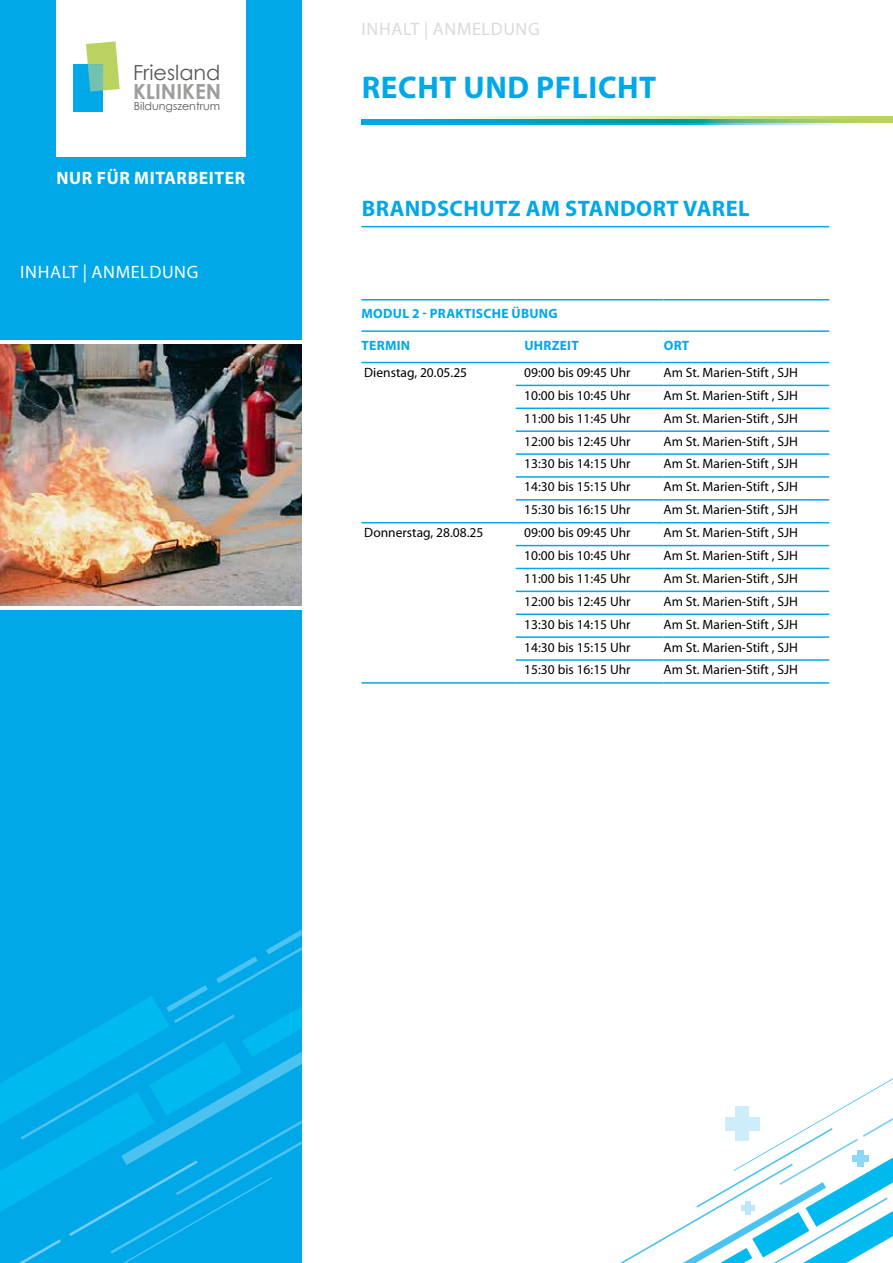
<style>
.page{position:relative;width:893px;height:1263px;background:#fff}
.page>*{position:absolute;margin:0;border:0;box-sizing:border-box;transform-origin:0 0}
.t1{font:700 31.5px "Myriad Pro";letter-spacing:.02em;color:#00a8e7}
.t2{font:700 22.5px "Myriad Pro";letter-spacing:.02em;color:#00a8e7}
.t3{font:20.85px "Century Gothic";color:#575756}
.t4{font:700 20.85px "Century Gothic";color:#9d9d9c}
.t5{font:700 18px "Myriad Pro";letter-spacing:.035em;color:#fff}
.t6{font:18px "Myriad Pro";letter-spacing:.035em;color:#dadada}
.t7{font:18px "Myriad Pro";letter-spacing:.035em;color:#fff}
.t8{font:13.5px "Myriad Pro";color:#000}
.t9{font:700 13.5px "Myriad Pro";letter-spacing:.02em;color:#00a8e7}
.t10{font:11.1px "Century Gothic";color:#575756}
</style>
<div class="page">
<div style="left:0;top:0;width:302px;height:1263px;background:#00a8e7"></div>
<svg style="left:0;top:929px;width:302px;height:334px"></svg>
<div style="left:56px;top:0;width:190px;height:156px;background:#fff"></div>
<div style="left:74px;top:64px;width:29px;height:48px;background:#00a8e7"></div>
<svg style="left:86px;top:41px;width:34px;height:51px"></svg>
<svg style="left:620px;top:1078px;width:273px;height:185px"></svg>
<hr style="left:361px;top:299px;width:155px;height:1px;background:#00a8e7">
<hr style="left:516px;top:299px;width:148px;height:1px;background:#00a8e7">
<hr style="left:664px;top:299px;width:165px;height:1px;background:#00a8e7">
<hr style="left:361px;top:330px;width:155px;height:2px;background:#00a8e7">
<hr style="left:664px;top:330px;width:165px;height:2px;background:#00a8e7">
<hr style="left:516px;top:330px;width:148px;height:2px;background:#00a8e7">
<hr style="left:361px;top:362px;width:155px;height:1px;background:#00a8e7">
<hr style="left:664px;top:362px;width:165px;height:1px;background:#00a8e7">
<hr style="left:361px;top:522px;width:155px;height:1px;background:#00a8e7">
<hr style="left:664px;top:522px;width:165px;height:1px;background:#00a8e7">
<hr style="left:516px;top:362px;width:148px;height:1px;background:#00a8e7">
<hr style="left:516px;top:522px;width:148px;height:1px;background:#00a8e7">
<hr style="left:664px;top:385px;width:165px;height:1px;background:#00a8e7">
<hr style="left:664px;top:407px;width:165px;height:2px;background:#00a8e7">
<hr style="left:664px;top:430px;width:165px;height:2px;background:#00a8e7">
<hr style="left:664px;top:453px;width:165px;height:2px;background:#00a8e7">
<hr style="left:664px;top:476px;width:165px;height:2px;background:#00a8e7">
<hr style="left:664px;top:499px;width:165px;height:2px;background:#00a8e7">
<hr style="left:664px;top:545px;width:165px;height:1px;background:#00a8e7">
<hr style="left:664px;top:568px;width:165px;height:1px;background:#00a8e7">
<hr style="left:664px;top:591px;width:165px;height:1px;background:#00a8e7">
<hr style="left:664px;top:613px;width:165px;height:2px;background:#00a8e7">
<hr style="left:664px;top:636px;width:165px;height:2px;background:#00a8e7">
<hr style="left:664px;top:659px;width:165px;height:2px;background:#00a8e7">
<hr style="left:361px;top:682px;width:155px;height:2px;background:#00a8e7">
<hr style="left:664px;top:682px;width:165px;height:2px;background:#00a8e7">
<hr style="left:516px;top:385px;width:148px;height:1px;background:#00a8e7">
<hr style="left:516px;top:407px;width:148px;height:2px;background:#00a8e7">
<hr style="left:516px;top:430px;width:148px;height:2px;background:#00a8e7">
<hr style="left:516px;top:453px;width:148px;height:2px;background:#00a8e7">
<hr style="left:516px;top:476px;width:148px;height:2px;background:#00a8e7">
<hr style="left:516px;top:499px;width:148px;height:2px;background:#00a8e7">
<hr style="left:516px;top:545px;width:148px;height:1px;background:#00a8e7">
<hr style="left:516px;top:568px;width:148px;height:1px;background:#00a8e7">
<hr style="left:516px;top:591px;width:148px;height:1px;background:#00a8e7">
<hr style="left:516px;top:613px;width:148px;height:2px;background:#00a8e7">
<hr style="left:516px;top:636px;width:148px;height:2px;background:#00a8e7">
<hr style="left:516px;top:659px;width:148px;height:2px;background:#00a8e7">
<hr style="left:516px;top:682px;width:148px;height:2px;background:#00a8e7">
<hr style="left:361px;top:226px;width:468px;height:1px;background:#00a8e7">
<svg style="left:361px;top:119px;width:532px;height:5px"></svg>
<svg style="left:426px;top:116px;width:467px;height:6px"></svg>
<div style="left:0;top:340px;width:306px;height:270px;background:linear-gradient(to right,#fff,#fff)"></div>
<img style="left:0;top:344px;width:301px;height:261px">
<h3 class="t3" style="left:133px;top:58px;width:89px">Friesland</h3>
<h3 class="t4" style="left:133px;top:75px;width:90px">KLINIKEN</h3>
<p class="t10" style="left:134px;top:98px;width:88px">Bildungszentrum</p>
<h3 class="t5" style="left:57px;top:166px;width:190px">NUR FÜR MITARBEITER</h3>
<h3 class="t7" style="left:20px;top:261px;width:180px">INHALT | ANMELDUNG</h3>
<h3 class="t6" style="left:362px;top:18px;width:180px">INHALT | ANMELDUNG</h3>
<h1 class="t1" style="left:362px;top:67px;width:296px">RECHT UND PFLICHT</h1>
<h2 class="t2" style="left:362px;top:194px;width:389px">BRANDSCHUTZ AM STANDORT VAREL</h2>
<p class="t9" style="left:362px;top:305px;width:198px">MODUL 2 - PRAKTISCHE ÜBUNG</p>
<p class="t9" style="left:362px;top:336px;width:50px">TERMIN</p>
<p class="t9" style="left:524px;top:336px;width:56px">UHRZEIT</p>
<p class="t9" style="left:664px;top:336px;width:27px">ORT</p>
<p class="t8" style="left:364px;top:364px;width:104px">Dienstag, 20.05.25</p>
<p class="t8" style="left:524px;top:364px;width:108px">09:00 bis 09:45 Uhr</p>
<p class="t8" style="left:664px;top:364px;width:136px">Am St. Marien-Stift , SJH</p>
<p class="t8" style="left:524px;top:387px;width:108px">10:00 bis 10:45 Uhr</p>
<p class="t8" style="left:664px;top:387px;width:136px">Am St. Marien-Stift , SJH</p>
<p class="t8" style="left:524px;top:410px;width:108px">11:00 bis 11:45 Uhr</p>
<p class="t8" style="left:664px;top:410px;width:136px">Am St. Marien-Stift , SJH</p>
<p class="t8" style="left:524px;top:433px;width:108px">12:00 bis 12:45 Uhr</p>
<p class="t8" style="left:664px;top:433px;width:136px">Am St. Marien-Stift , SJH</p>
<p class="t8" style="left:524px;top:456px;width:108px">13:30 bis 14:15 Uhr</p>
<p class="t8" style="left:664px;top:456px;width:136px">Am St. Marien-Stift , SJH</p>
<p class="t8" style="left:524px;top:478px;width:108px">14:30 bis 15:15 Uhr</p>
<p class="t8" style="left:664px;top:478px;width:136px">Am St. Marien-Stift , SJH</p>
<p class="t8" style="left:524px;top:501px;width:108px">15:30 bis 16:15 Uhr</p>
<p class="t8" style="left:664px;top:501px;width:136px">Am St. Marien-Stift , SJH</p>
<p class="t8" style="left:364px;top:524px;width:121px">Donnerstag, 28.08.25</p>
<p class="t8" style="left:524px;top:524px;width:108px">09:00 bis 09:45 Uhr</p>
<p class="t8" style="left:664px;top:524px;width:136px">Am St. Marien-Stift , SJH</p>
<p class="t8" style="left:524px;top:547px;width:108px">10:00 bis 10:45 Uhr</p>
<p class="t8" style="left:664px;top:547px;width:136px">Am St. Marien-Stift , SJH</p>
<p class="t8" style="left:524px;top:570px;width:108px">11:00 bis 11:45 Uhr</p>
<p class="t8" style="left:664px;top:570px;width:136px">Am St. Marien-Stift , SJH</p>
<p class="t8" style="left:524px;top:593px;width:108px">12:00 bis 12:45 Uhr</p>
<p class="t8" style="left:664px;top:593px;width:136px">Am St. Marien-Stift , SJH</p>
<p class="t8" style="left:524px;top:616px;width:108px">13:30 bis 14:15 Uhr</p>
<p class="t8" style="left:664px;top:616px;width:136px">Am St. Marien-Stift , SJH</p>
<p class="t8" style="left:524px;top:639px;width:108px">14:30 bis 15:15 Uhr</p>
<p class="t8" style="left:664px;top:639px;width:136px">Am St. Marien-Stift , SJH</p>
<p class="t8" style="left:524px;top:661px;width:108px">15:30 bis 16:15 Uhr</p>
<p class="t8" style="left:664px;top:661px;width:136px">Am St. Marien-Stift , SJH</p>
</div>
